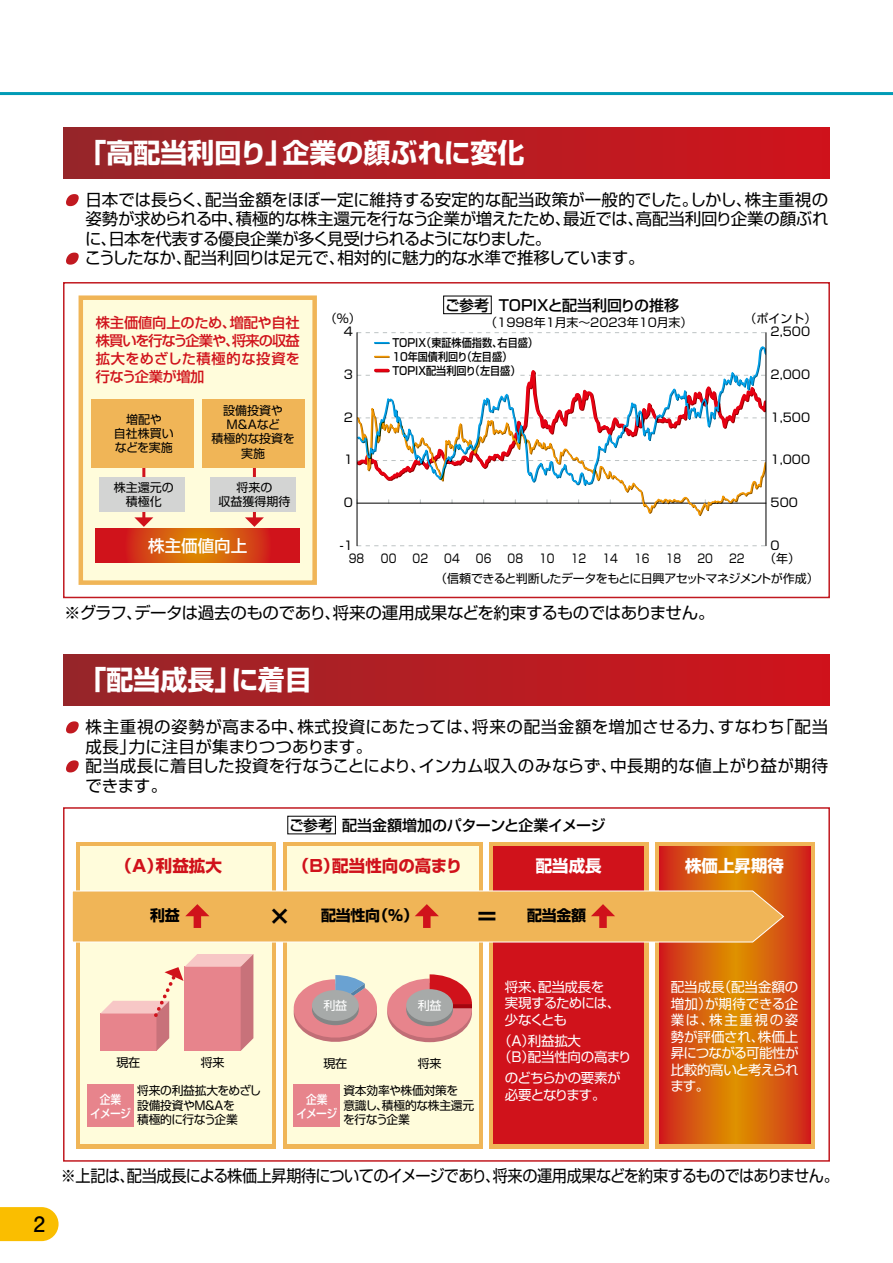
<style>
.page{position:relative;width:893px;height:1263px;background:#fff}
.page>*{position:absolute;margin:0;border:0;box-sizing:border-box;transform-origin:0 0}
.t1{font:700 27px "Shin Go Pr 5";color:#fff}
.t2{font:700 22.5px "Shin Go Pr 5";color:#000}
.t3{font:700 21px "Futo Go B101 Pro";color:#000}
.t4{font:16.5px/19.5px "Shin Go Pr 5";letter-spacing:-.02em;color:#000}
.t5{font:16.5px/19.5px "Shin Go Pr 5";letter-spacing:.02em;color:#000}
.t6{font:16.5px "Shin Go Pr 5";letter-spacing:-.02em;color:#000;scale:.92 1}
.t7{font:700 16.5px "Shin Go Pr 5";color:#d0121b}
.t8{font:700 16.5px "Shin Go Pr 5";color:#fff}
.t9{font:500 16.5px "Shin Go Pr 5";color:#fff}
.t10{font:500 15px "Shin Go Pr 5";color:#000}
.t11{font:500 15px "Shin Go Pr 5";letter-spacing:-.03em;color:#000}
.t12{font:700 15px "Shin Go Pr 5";letter-spacing:-.02em;color:#000}
.t13{font:500 14.25px/18px "Shin Go Pr 5";letter-spacing:-.03em;color:#d0121b;text-align:justify}
.t14{font:13.5px/16.5px "Shin Go Pr 5";letter-spacing:-.03em;color:#fff}
.t15{font:13.5px/16.5px "Shin Go Pr 5";letter-spacing:-.055em;color:#fff}
.t16{font:13.5px/16.5px "Shin Go Pr 5";letter-spacing:-.07em;color:#fff}
.t17{font:12px/14.2px "Shin Go Pr 5";letter-spacing:-.02em;color:#000}
.t18{font:12px/14.2px "Shin Go Pr 5";color:#000;text-align:center}
.t19{font:12px "Shin Go Pr 5";letter-spacing:-.05em;color:#000}
.t20{font:12px "Shin Go Pr 5";letter-spacing:-.02em;color:#000;scale:.85 1}
.t21{font:500 12px/13.5px "Shin Go Pr 5";letter-spacing:-.07em;color:#fff;text-align:center;scale:.9 1}
.t22{font:12px "Shin Go Pr 5";color:#fff}
.t23{font:500 11.25px/13.8px "Shin Go Pr 5";color:#000;scale:.9 1}
</style>
<div class="page">
<hr style="left:0;top:92px;width:893px;height:3px;background:#009bb6">
<svg style="left:0;top:1207px;width:59px;height:34px;background:#fac212"></svg>
<div style="left:63px;top:282px;width:767px;height:316px;border:2px solid #c11920"></div>
<div style="left:64px;top:128px;width:765px;height:51px;background:linear-gradient(to right,#96262a,#d0141c)"></div>
<div style="left:64px;top:655px;width:765px;height:51px;background:linear-gradient(to right,#96262a,#d0141c)"></div>
<svg style="left:66px;top:194px;width:13px;height:12px"></svg>
<svg style="left:66px;top:253px;width:13px;height:12px"></svg>
<svg style="left:66px;top:721px;width:13px;height:12px"></svg>
<svg style="left:66px;top:760px;width:13px;height:12px"></svg>
<div style="left:81px;top:298px;width:234px;height:285px;background:#fffcdb"></div>
<div style="left:79px;top:295px;width:238px;height:290px;border:4px solid #f0b557"></div>
<svg style="left:96px;top:529px;width:204px;height:34px;background:#d44512"></svg>
<hr style="left:142px;top:466px;width:3px;height:56px;background:#d0121b">
<svg style="left:134px;top:517px;width:19px;height:10px"></svg>
<hr style="left:253px;top:466px;width:3px;height:56px;background:#d0121b">
<svg style="left:245px;top:517px;width:19px;height:10px"></svg>
<div style="left:100px;top:478px;width:85px;height:34px;background:#d3d4d3"></div>
<div style="left:210px;top:478px;width:86px;height:34px;background:#d3d4d3"></div>
<div style="left:91px;top:399px;width:102px;height:68px;background:#f0b557"></div>
<div style="left:202px;top:399px;width:102px;height:68px;background:#f0b557"></div>
<div style="left:63px;top:807px;width:767px;height:355px;border:2px solid #c11920"></div>
<div style="left:77px;top:842px;width:199px;height:306px;background:#f0b557"></div>
<div style="left:283px;top:842px;width:200px;height:306px;background:#f0b557"></div>
<div style="left:489px;top:842px;width:159px;height:306px;background:#f0b557"></div>
<div style="left:655px;top:842px;width:159px;height:306px;background:#f0b557"></div>
<div style="left:81px;top:846px;width:191px;height:298px;background:#fffcdb"></div>
<div style="left:287px;top:846px;width:191px;height:298px;background:#fffcdb"></div>
<div style="left:493px;top:846px;width:151px;height:298px;background:#d0121b"></div>
<svg style="left:659px;top:846px;width:151px;height:298px;background:#d65a0e"></svg>
<div style="left:87px;top:1084px;width:47px;height:43px;background:#e7848c"></div>
<div style="left:293px;top:1084px;width:47px;height:43px;background:#e7848c"></div>
<svg style="left:72px;top:890px;width:713px;height:53px"></svg>
<svg style="left:100px;top:954px;width:153px;height:97px"></svg>
<svg style="left:293px;top:975px;width:84px;height:67px"></svg>
<div style="left:312px;top:994px;width:47px;height:31px;background:#848686;border-radius:50%"></div>
<div style="left:312px;top:990px;width:47px;height:31px;background:#a7aaa9;border-radius:50%"></div>
<svg style="left:387px;top:974px;width:85px;height:68px"></svg>
<hr style="left:430px;top:1004px;width:42px;height:4px;background:#a5040e">
<div style="left:406px;top:993px;width:47px;height:33px;background:#848686;border-radius:50%"></div>
<div style="left:406px;top:989px;width:47px;height:33px;background:#a7aaa9;border-radius:50%"></div>
<div style="left:443px;top:296px;width:49px;height:18px;border:1px solid #000"></div>
<svg style="left:358px;top:545px;width:407px;height:1px"></svg>
<svg style="left:357px;top:332px;width:409px;height:13px"></svg>
<svg style="left:358px;top:491px;width:407px;height:25px"></svg>
<svg style="left:358px;top:346px;width:407px;height:145px"></svg>
<hr style="left:357px;top:333px;width:1px;height:213px;background:#000">
<hr style="left:765px;top:333px;width:1px;height:213px;background:#000">
<h1 class="t1" style="left:80px;top:131px;width:446px">「高配当利回り」企業の顔ぶれに変化</h1>
<p class="t4" style="left:85px;top:188px;width:745px">日本では長らく、配当金額をほぼ一定に維持する安定的な配当政策が一般的でした。しかし、株主重視の姿勢が求められる中、積極的な株主還元を行なう企業が増えたため、最近では、高配当利回り企業の顔ぶれに、日本を代表する優良企業が多く見受けられるようになりました。<br>こうしたなか、配当利回りは足元で、相対的に魅力的な水準で推移しています。</p>
<p class="t13" style="left:96px;top:312px;width:206px">株主価値向上のため、増配や自社株買いを行なう企業や、将来の収益拡大をめざした積極的な投資を行なう企業が増加</p>
<p class="t17" style="left:114px;top:411px;width:61px;text-align:center">増配や<br>自社株買いなどを実施</p>
<p class="t18" style="left:211px;top:402px;width:85px">設備投資や<br>M&amp;Aなど<br>積極的な投資を実施</p>
<p class="t18" style="left:114px;top:479px;width:61px">株主還元の積極化</p>
<p class="t18" style="left:218px;top:479px;width:73px">将来の<br>収益獲得期待</p>
<p class="t9" style="left:148px;top:532px;width:100px">株主価値向上</p>
<p class="t10" style="left:445px;top:293px;width:236px">ご参考 TOPIXと配当利回りの推移</p>
<p class="t17" style="left:325px;top:310px;width:37px">（％）</p>
<p class="t17" style="left:744px;top:310px;width:73px">（ポイント）</p>
<p class="t18" style="left:485px;top:314px;width:209px">（1998年1月末～2023年10月末）</p>
<p class="t17" style="left:771px;top:324px;width:41px">2,500</p>
<p class="t17" style="left:771px;top:366px;width:41px">2,000</p>
<p class="t17" style="left:771px;top:409px;width:41px">1,500</p>
<p class="t17" style="left:344px;top:324px;width:11px">4</p>
<p class="t23" style="left:392px;top:335px;width:163px">TOPIX（東証株価指数、右目盛）<br>10年国債利回り（左目盛）</p>
<p class="t23" style="left:392px;top:362px;width:144px">TOPIX配当利回り（左目盛）</p>
<p class="t17" style="left:344px;top:366px;width:11px">3</p>
<p class="t17" style="left:344px;top:409px;width:11px">2</p>
<p class="t17" style="left:344px;top:451px;width:11px">1</p>
<p class="t17" style="left:771px;top:451px;width:41px">1,000</p>
<p class="t17" style="left:344px;top:494px;width:11px">0</p>
<p class="t17" style="left:771px;top:494px;width:29px">500</p>
<p class="t17" style="left:340px;top:537px;width:14px">-1</p>
<p class="t17" style="left:771px;top:537px;width:11px">0</p>
<p class="t20" style="left:349px;top:549px;width:20px">98</p>
<p class="t20" style="left:381px;top:549px;width:20px">00</p>
<p class="t20" style="left:413px;top:549px;width:20px">02</p>
<p class="t20" style="left:444px;top:549px;width:20px">04</p>
<p class="t20" style="left:476px;top:549px;width:20px">06</p>
<p class="t20" style="left:508px;top:549px;width:20px">08</p>
<p class="t20" style="left:539px;top:549px;width:20px">10</p>
<p class="t20" style="left:571px;top:549px;width:20px">12</p>
<p class="t20" style="left:602px;top:549px;width:20px">14</p>
<p class="t20" style="left:634px;top:549px;width:20px">16</p>
<p class="t20" style="left:666px;top:549px;width:20px">18</p>
<p class="t20" style="left:697px;top:549px;width:20px">20</p>
<p class="t20" style="left:729px;top:549px;width:20px">22</p>
<p class="t17" style="left:764px;top:550px;width:38px">（年）</p>
<p class="t19" style="left:435px;top:568px;width:385px">（信頼できると判断したデータをもとに日興アセットマネジメントが作成）</p>
<p class="t4" style="left:64px;top:601px;width:652px">※グラフ、データは過去のものであり、将来の運用成果などを約束するものではありません。</p>
<h1 class="t1" style="left:80px;top:658px;width:234px">「配当成長」に着目</h1>
<p class="t5" style="left:85px;top:716px;width:744px">株主重視の姿勢が高まる中、株式投資にあたっては、将来の配当金額を増加させる力、すなわち「配当成長」力に注目が集まりつつあります。<br>配当成長に着目した投資を行なうことにより、インカム収入のみならず、中長期的な値上がり益が期待できます。</p>
<p class="t10" style="left:289px;top:813px;width:46px">ご参考</p>
<p class="t11" style="left:342px;top:813px;width:265px">配当金額増加のパターンと企業イメージ</p>
<p class="t7" style="left:116px;top:853px;width:108px">（A）利益拡大</p>
<p class="t7" style="left:293px;top:853px;width:171px">（B）配当性向の高まり</p>
<p class="t8" style="left:536px;top:853px;width:67px">配当成長</p>
<p class="t8" style="left:685px;top:853px;width:100px">株価上昇期待</p>
<p class="t12" style="left:150px;top:904px;width:31px">利益</p>
<h2 class="t2" style="left:269px;top:898px;width:24px">×</h2>
<p class="t12" style="left:321px;top:904px;width:98px">配当性向（％）</p>
<h2 class="t2" style="left:476px;top:898px;width:24px">＝</h2>
<p class="t12" style="left:527px;top:904px;width:61px">配当金額</p>
<p class="t3" style="left:34px;top:1207px;width:13px">2</p>
<p class="t22" style="left:323px;top:995px;width:25px">利益</p>
<p class="t22" style="left:418px;top:995px;width:25px">利益</p>
<p class="t17" style="left:117px;top:1054px;width:25px">現在</p>
<p class="t17" style="left:201px;top:1054px;width:25px">将来</p>
<p class="t17" style="left:323px;top:1055px;width:25px">現在</p>
<p class="t17" style="left:418px;top:1055px;width:25px">将来</p>
<p class="t21" style="left:90px;top:1091px;width:47px">企業<br>イメージ</p>
<p class="t17" style="left:137px;top:1082px;width:126px">将来の利益拡大をめざし設備投資やM&amp;Aを<br>積極的に行なう企業</p>
<p class="t21" style="left:296px;top:1091px;width:47px">企業<br>イメージ</p>
<p class="t17" style="left:343px;top:1082px;width:133px">資本効率や株価対策を<br>意識し、積極的な株主還元を行なう企業</p>
<p class="t15" style="left:505px;top:977px;width:117px">将来、配当成長を実現するためには、少なくとも</p>
<p class="t14" style="left:498px;top:1031px;width:135px">（A）利益拡大<br>（B）配当性向の高まり</p>
<p class="t16" style="left:505px;top:1069px;width:117px">のどちらかの要素が必要となります。</p>
<p class="t14" style="left:670px;top:977px;width:130px;text-align:justify">配当成長（配当金額の増加）が期待できる企業は、株主重視の姿勢が評価され、株価上昇につながる可能性が比較的高いと考えられます。</p>
<p class="t6" style="left:61px;top:1162px;width:847px">※上記は、配当成長による株価上昇期待についてのイメージであり、将来の運用成果などを約束するものではありません。</p>
</div>
